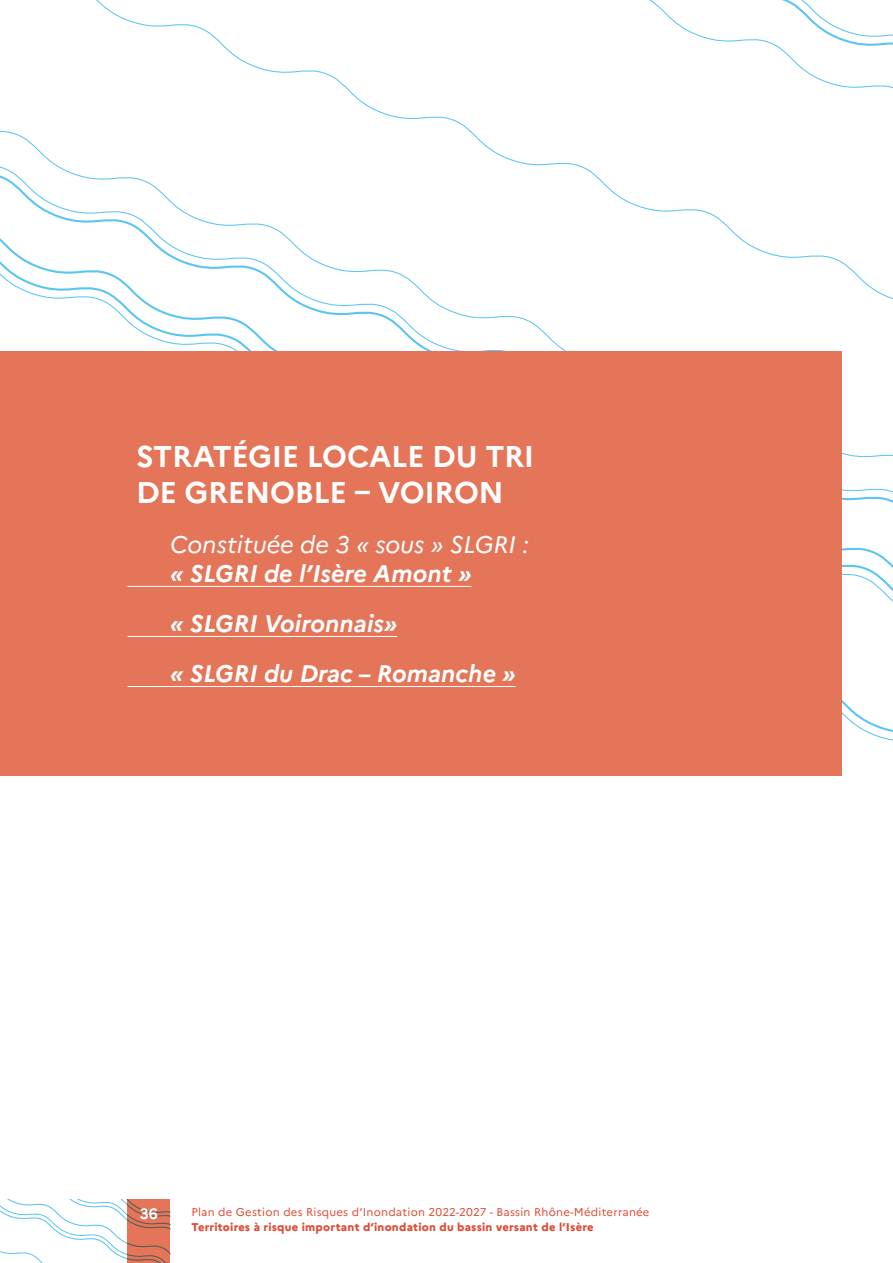
<style>
.page{position:relative;width:893px;height:1263px;background:#fff}
.page>*{position:absolute;margin:0;border:0;box-sizing:border-box;transform-origin:0 0}
.TIT-H1{font:700 30px/36px "Marianne";letter-spacing:-.01em;color:#fff}
.sstr_-_H1{font:italic 24px/28.8px "Marianne";color:#fff}
.sstr_-_H1-2{font:italic 700 24px "Marianne";color:#fff}
.t1{font:700 15px "Marianne";color:#fff}
.t2{font:11.25px "Marianne";letter-spacing:.02em;color:#dd4d37}
.t3{font:800 11.25px "Marianne";letter-spacing:.02em;color:#dd4d37}
.s1{font-weight:700}
</style>
<div class="page">
<svg style="left:0;top:1199px;width:170px;height:64px"></svg>
<svg style="left:0;top:237px;width:893px;height:75px"></svg>
<svg style="left:118px;top:312px;width:448px;height:39px"></svg>
<div style="left:0;top:351px;width:842px;height:424px;background:#e47559"></div>
<hr style="left:128px;top:586px;width:344px;height:1px;background:#fff">
<hr style="left:128px;top:636px;width:269px;height:1px;background:#fff">
<hr style="left:128px;top:686px;width:388px;height:1px;background:#fff">
<p class="TIT-H1" style="left:136px;top:438px;width:400px">STRATÉGIE LOCALE DU TRI<br>DE GRENOBLE – VOIRON</p>
<p class="sstr_-_H1" style="left:170px;top:530px;width:360px">Constituée de 3 « sous » SLGRI : <span class="s1">« SLGRI de l’Isère Amont »</span></p>
<p class="sstr_-_H1-2" style="left:170px;top:609px;width:229px">« SLGRI Voironnais»</p>
<p class="sstr_-_H1-2" style="left:170px;top:659px;width:347px">« SLGRI du Drac – Romanche »</p>
<h3 class="t1" style="left:140px;top:1204px;width:19px">36</h3>
<p class="t2" style="left:191px;top:1205px;width:460px">Plan de Gestion des Risques d’Inondation 2022-2027 - Bassin Rhône-Méditerranée</p>
<p class="t3" style="left:191px;top:1220px;width:404px">Territoires à risque important d’inondation du bassin versant de l’Isère</p>
</div>
